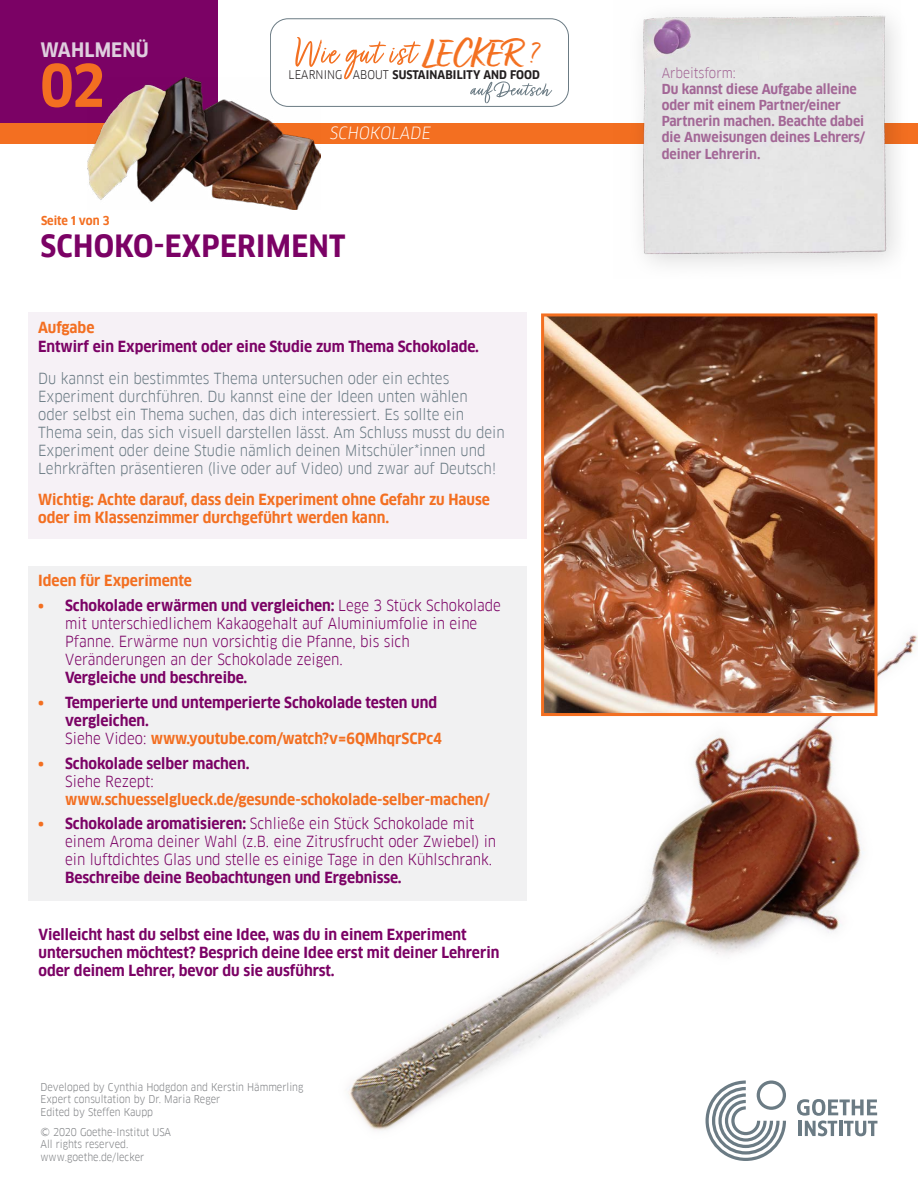
<style>
.page{position:relative;width:918px;height:1188px;background:#fff}
.page>*{position:absolute;margin:0;border:0;box-sizing:border-box;transform-origin:0 0}
.t1{font:700 57.6px "Goethe FF Clan";color:#f36f21}
.t2{font:39.45px "Turbinado Bold Pro";letter-spacing:.04em;color:#f37021}
.t3{font:700 30px "Goethe FF Clan";letter-spacing:.01em;color:#7b0265}
.t4{font:700 19.5px "Goethe FF Clan";letter-spacing:.01em;color:#dfcede}
.t5{font:italic 16.5px "Goethe FF Clan";letter-spacing:.01em;color:#fff}
.t6{font:700 15px/18px "Goethe FF Clan";color:#7b0265}
.t7{font:15px/18px "Goethe FF Clan";color:#7b0265}
.t8{font:15px/18px "Goethe FF Clan";color:#6b7b84}
.t9{font:700 15px/18px "Goethe FF Clan";color:#f36f21}
.t10{font:700 13.5px/16.2px "Goethe FF Clan";color:#a36796}
.t11{font:13.5px "Goethe FF Clan";color:#a36796}
.t12{font:700 12px "Goethe FF Clan";letter-spacing:-.005em;color:#f36f21}
.t13{font:700 11.7px "Goethe FF Clan";letter-spacing:.01em;color:#231f20}
.t14{font:10.5px/12.6px "Goethe FF Clan";color:#808285}
.s1{font-family:"Turbinado Light Pro"}
.s2{font-weight:400}
.s3{font-weight:700;color:#f36f21}
.s4{font-weight:700}
.s5{color:#f36f21}
</style>
<div class="page">
<div style="left:0;top:0;width:217px;height:135px;background:#7b0265"></div>
<div style="left:0;top:123px;width:918px;height:21px;background:#f36f21"></div>
<img style="left:87px;top:78px;width:233px;height:132px">
<div style="left:626px;top:0;width:286px;height:280px;background:#000;opacity:.15"></div>
<img style="left:626px;top:0;width:275px;height:278px">
<div style="left:270px;top:19px;width:299px;height:87px;background:#fff;border-radius:18px"></div>
<div style="left:270px;top:18px;width:299px;height:89px;border:1px solid #6b7b84;border-radius:18px"></div>
<svg style="left:295px;top:37px;width:126px;height:42px"></svg>
<svg style="left:470px;top:81px;width:82px;height:22px"></svg>
<div style="left:28px;top:313px;width:499px;height:226px;background:#f6f1f6"></div>
<div style="left:28px;top:566px;width:499px;height:335px;background:#f1f1f2"></div>
<img style="left:348px;top:634px;width:570px;height:527px">
<img style="left:545px;top:317px;width:329px;height:395px">
<div style="left:541px;top:313px;width:337px;height:403px;border:3px solid #f36f21"></div>
<h3 class="t4" style="left:41px;top:38px;width:110px">WAHLMENÜ</h3>
<h1 class="t1" style="left:40px;top:52px;width:66px">02</h1>
<p class="t12" style="left:41px;top:213px;width:70px">Seite 1 von 3</p>
<h2 class="t2" style="left:423px;top:31px;width:117px">LECKER <span class="s1">?</span></h2>
<p class="t13" style="left:289px;top:68px;width:253px"><span class="s2">LEARNING ABOUT</span> SUSTAINABILITY AND FOOD</p>
<p class="t5" style="left:330px;top:123px;width:102px">SCHOKOLADE</p>
<h3 class="t3" style="left:41px;top:229px;width:306px">SCHOKO-EXPERIMENT</h3>
<p class="t9" style="left:38px;top:318px;width:58px">Aufgabe</p>
<p class="t6" style="left:38px;top:338px;width:442px">Entwirf ein Experiment oder eine Studie zum Thema Schokolade.</p>
<p class="t8" style="left:38px;top:369px;width:468px">Du kannst ein bestimmtes Thema untersuchen oder ein echtes Experiment durchführen. Du kannst eine der Ideen unten wählen<br>oder selbst ein Thema suchen, das dich interessiert. Es sollte ein Thema sein, das sich visuell darstellen lässt. Am Schluss musst du dein Experiment oder deine Studie nämlich deinen Mitschüler*innen und Lehrkräften präsentieren (live oder auf Video) und zwar auf Deutsch!</p>
<p class="t9" style="left:38px;top:491px;width:453px">Wichtig: Achte darauf, dass dein Experiment ohne Gefahr zu Hause oder im Klassenzimmer durchgeführt werden kann.</p>
<p class="t9" style="left:38px;top:572px;width:155px">Ideen für Experimente</p>
<p class="t7" style="left:65px;top:597px;width:437px;text-indent:-27px"><span class="s3">•</span> <span class="s4">Schokolade erwärmen und vergleichen:</span> Lege 3 Stück Schokolade mit unterschiedlichem Kakaogehalt auf Aluminiumfolie in eine Pfanne. Erwärme nun vorsichtig die Pfanne, bis sich Veränderungen an der Schokolade zeigen.</p>
<p class="t6" style="left:65px;top:669px;width:184px">Vergleiche und beschreibe.</p>
<p class="t6" style="left:65px;top:694px;width:378px;text-indent:-27px"><span class="s5">•</span> Temperierte und untemperierte Schokolade testen und vergleichen.<br><span class="s2">Siehe Video:</span> <span class="s5">www.youtube.com/watch?v=6QMhqrSCPc4</span></p>
<p class="t6" style="left:65px;top:754px;width:186px;text-indent:-27px"><span class="s5">•</span> Schokolade selber machen.<br><span class="s2">Siehe Rezept:</span></p>
<p class="t9" style="left:65px;top:790px;width:426px">www.schuesselglueck.de/gesunde-schokolade-selber-machen/</p>
<p class="t7" style="left:65px;top:815px;width:433px;text-indent:-27px"><span class="s3">•</span> <span class="s4">Schokolade aromatisieren:</span> Schließe ein Stück Schokolade mit einem Aroma deiner Wahl (z.B. eine Zitrusfrucht oder Zwiebel) in ein luftdichtes Glas und stelle es einige Tage in den Kühlschrank.</p>
<p class="t6" style="left:65px;top:869px;width:338px">Beschreibe deine Beobachtungen und Ergebnisse.</p>
<p class="t6" style="left:39px;top:926px;width:462px">Vielleicht hast du selbst eine Idee, was du in einem Experiment untersuchen möchtest? Besprich deine Idee erst mit deiner Lehrerin oder deinem Lehrer, bevor du sie ausführst.</p>
<p class="t14" style="left:40px;top:1080px;width:264px">Developed by Cynthia Hodgdon and Kerstin Hämmerling<br>Expert consultation by Dr. Maria Reger<br>Edited by Steffen Kaupp</p>
<p class="t14" style="left:40px;top:1126px;width:132px">© 2020 Goethe-Institut USA<br>All rights reserved. www.goethe.de/lecker</p>
<p class="t11" style="left:662px;top:65px;width:76px">Arbeitsform:</p>
<p class="t10" style="left:662px;top:81px;width:205px">Du kannst diese Aufgabe alleine oder mit einem Partner/einer<br>Partnerin machen. Beachte dabei die Anweisungen deines Lehrers/ deiner Lehrerin.</p>
</div>
